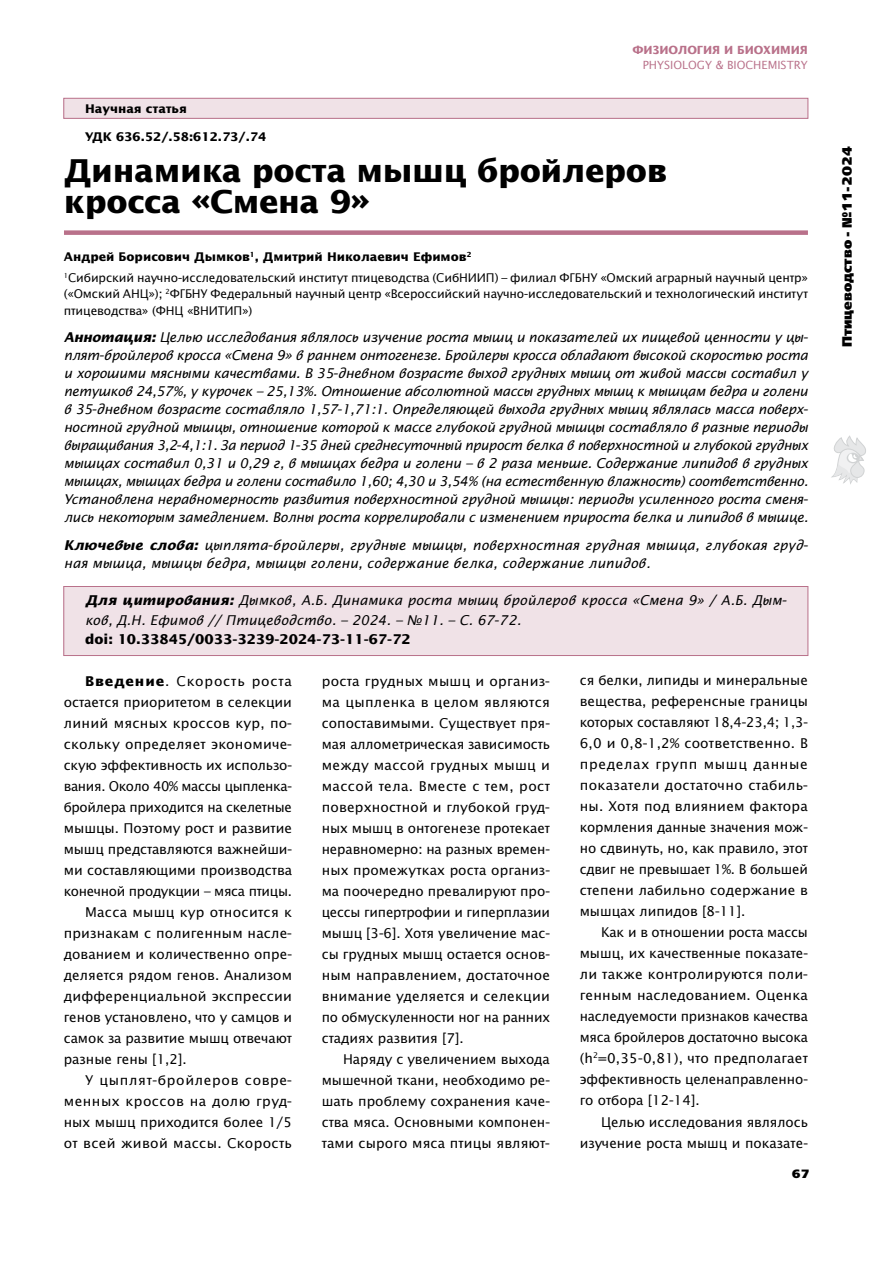
<style>
.page{position:relative;width:893px;height:1263px;background:#fff}
.page>*{position:absolute;margin:0;border:0;box-sizing:border-box;transform-origin:0 0}
.t1{font:700 31.5px/31.5px "Office Type Sans C";letter-spacing:-.01em;color:#000}
.t2{font:13.5px/21px "Office Type Sans C";color:#000;text-align:justify}
.t3{font:italic 13.5px/18px "Office Type Sans C";letter-spacing:.01em;color:#000}
.t4{font:13.5px "Office Type Sans C";letter-spacing:-.02em;color:#000}
.t5{font:13.5px "Office Type Sans C";letter-spacing:.02em;color:#000}
.t6{font:700 13.5px "Office Type Sans C";color:#000}
.t7{font:13.5px "Office Type Sans C";letter-spacing:-.025em;color:#000}
.t8{font:13.5px "Office Type Sans C";letter-spacing:.025em;color:#000}
.t9{font:13.5px "Office Type Sans C";letter-spacing:.035em;color:#000}
.t10{font:13.5px "Office Type Sans C";letter-spacing:.05em;color:#000}
.t11{font:13.5px "Office Type Sans C";letter-spacing:.06em;color:#000}
.t12{font:13.5px "Free Set Extra Bold C";color:#000}
.t13{font:12px/20.7px "Office Type Sans C";letter-spacing:-.01em;color:#000}
.t14{font:700 12px "Office Type Sans C";color:#000}
.t15{font:12px "Free Set Extra Bold C";color:#000}
.t16{font:11.25px "Office Type Sans C";color:#b9718a}
.t17{font:700 11.25px "Office Type Sans C";color:#b9718a}
.s1{font-weight:700}
</style>
<div class="page">
<svg style="left:831px;top:435px;width:35px;height:49px"></svg>
<div style="left:64px;top:230px;width:744px;height:5px;background:#b9718a"></div>
<div style="left:64px;top:98px;width:744px;height:20px;background:#f0e2e7"></div>
<div style="left:63px;top:98px;width:745px;height:21px;border:1px solid #b9718a"></div>
<div style="left:64px;top:586px;width:744px;height:69px;background:#f0e2e7"></div>
<div style="left:63px;top:586px;width:745px;height:70px;border:1px solid #b9718a"></div>
<p class="t14" style="left:85px;top:103px;width:103px">Научная статья</p>
<p class="t14" style="left:85px;top:131px;width:183px">УДК 636.52/.58:612.73/.74</p>
<p class="t17" style="left:632px;top:46px;width:177px">ФИЗИОЛОГИЯ И БИОХИМИЯ</p>
<p class="t16" style="left:643px;top:61px;width:167px">PHYSIOLOGY &amp; BIOCHEMISTRY</p>
<h1 class="t1" style="left:64px;top:157px;width:605px">Динамика роста мышц бройлеров кросса «Смена 9»</h1>
<p class="t13" style="left:64px;top:247px;width:746px"><span class="s1">Андрей Борисович Дымков</span><sup>1</sup><span class="s1">, Дмитрий Николаевич Ефимов</span><sup>2<br></sup><sup>1</sup>Сибирский научно-исследовательский институт птицеводства (СибНИИП) – филиал ФГБНУ «Омский аграрный научный центр»</p>
<p class="t13" style="left:64px;top:287px;width:746px;line-height:16.5px">(«Омский АНЦ»); <sup>2</sup>ФГБНУ Федеральный научный центр «Всероссийский научно-исследовательский и технологический институт птицеводства» (ФНЦ «ВНИТИП»)</p>
<p class="t3" style="left:64px;top:329px;width:746px;text-align:justify"><span class="s1">Аннотация:</span> Целью исследования являлось изучение роста мышц и показателей их пищевой ценности у цы&shy;плят-бройлеров кросса «Смена 9» в раннем онтогенезе. Бройлеры кросса обладают высокой скоростью роста и хорошими мясными качествами. В 35-дневном возрасте выход грудных мышц от живой массы составил у петушков 24,57%, у курочек – 25,13%. Отношение абсолютной массы грудных мышц к мышцам бедра и голени в 35-дневном возрасте составляло 1,57-1,71:1. Определяющей выхода грудных мышц являлась масса поверх&shy;ностной грудной мышцы, отношение которой к массе глубокой грудной мышцы составляло в разные периоды выращивания 3,2-4,1:1. За период 1-35 дней среднесуточный прирост белка в поверхностной и глубокой грудных мышцах составил 0,31 и 0,29 г, в мышцах бедра и голени – в 2 раза меньше. Содержание липидов в грудных мышцах, мышцах бедра и голени составило 1,60; 4,30 и 3,54% (на естественную влажность) соответственно.<br>Установлена неравномерность развития поверхностной грудной мышцы: периоды усиленного роста сменя&shy;лись некоторым замедлением. Волны роста коррелировали с изменением прироста белка и липидов в мышце.</p>
<p class="t3" style="left:64px;top:537px;width:746px"><span class="s1">Ключевые слова:</span> цыплята-бройлеры, грудные мышцы, поверхностная грудная мышца, глубокая груд&shy;ная мышца, мышцы бедра, мышцы голени, содержание белка, содержание липидов.</p>
<p class="t3" style="left:85px;top:592px;width:703px;line-height:19.5px"><span class="s1">Для цитирования:</span> Дымков, А.Б. Динамика роста мышц бройлеров кросса «Смена 9» / А.Б. Дым&shy;ков, Д.Н. Ефимов // Птицеводство. – 2024. – №11. – С. 67-72.</p>
<p class="t6" style="left:85px;top:634px;width:327px">doi: 10.33845/0033-3239-2024-73-11-67-72</p>
<p class="t11" style="left:85px;top:676px;width:208px"><span class="s1">Введение</span>. Скорость роста</p>
<p class="t2" style="left:64px;top:692px;width:230px">остается приоритетом в селекции</p>
<p class="t5" style="left:64px;top:718px;width:230px">линий мясных кроссов кур, по-</p>
<p class="t2" style="left:64px;top:734px;width:230px">скольку определяет экономиче-</p>
<p class="t2" style="left:64px;top:755px;width:230px">скую эффективность их использо-</p>
<p class="t7" style="left:64px;top:781px;width:230px">вания. Около 40% массы цыпленка-</p>
<p class="t4" style="left:64px;top:802px;width:230px">бройлера приходится на скелетные</p>
<p class="t2" style="left:64px;top:818px;width:230px">мышцы. Поэтому рост и развитие</p>
<p class="t2" style="left:64px;top:839px;width:230px">мышц представляются важнейши-</p>
<p class="t2" style="left:64px;top:860px;width:230px">ми составляющими производства</p>
<p class="t4" style="left:64px;top:886px;width:230px">конечной продукции – мяса птицы.</p>
<p class="t5" style="left:85px;top:907px;width:208px">Масса мышц кур относится к</p>
<p class="t2" style="left:64px;top:923px;width:230px">признакам с полигенным насле-</p>
<p class="t2" style="left:64px;top:944px;width:230px">дованием и количественно опре-</p>
<p class="t2" style="left:64px;top:965px;width:230px">деляется рядом генов. Анализом</p>
<p class="t2" style="left:64px;top:986px;width:230px">дифференциальной экспрессии</p>
<p class="t2" style="left:64px;top:1007px;width:230px">генов установлено, что у самцов и</p>
<p class="t2" style="left:64px;top:1028px;width:230px">самок за развитие мышц отвечают</p>
<p class="t2" style="left:64px;top:1049px;width:124px">разные гены [1,2].</p>
<p class="t10" style="left:85px;top:1075px;width:208px">У цыплят-бройлеров совре-</p>
<p class="t9" style="left:64px;top:1096px;width:230px">менных кроссов на долю груд-</p>
<p class="t2" style="left:64px;top:1112px;width:230px">ных мышц приходится более 1/5</p>
<p class="t8" style="left:64px;top:1138px;width:230px">от всей живой массы. Скорость</p>
<p class="t2" style="left:322px;top:671px;width:230px">роста грудных мышц и организ&shy;ма цыпленка в целом являются сопоставимыми. Существует пря&shy;мая аллометрическая зависимость между массой грудных мышц и массой тела. Вместе с тем, рост поверхностной и глубокой груд&shy;ных мышц в онтогенезе протекает неравномерно: на разных времен&shy;ных промежутках роста организ&shy;ма поочередно превалируют про&shy;цессы гипертрофии и гиперплазии мышц [3-6]. Хотя увеличение мас&shy;сы грудных мышц остается основ&shy;ным направлением, достаточное внимание уделяется и селекции по обмускуленности ног на ранних стадиях развития [7].</p>
<p class="t2" style="left:322px;top:1049px;width:230px;text-indent:21px">Наряду с увеличением выхода мышечной ткани, необходимо ре&shy;шать проблему сохранения каче&shy;ства мяса. Основными компонен&shy;тами сырого мяса птицы являют-</p>
<p class="t2" style="left:580px;top:670px;width:230px">ся белки, липиды и минеральные вещества, референсные границы которых составляют 18,4-23,4; 1,3- 6,0 и 0,8-1,2% соответственно. В пределах групп мышц данные показатели достаточно стабиль&shy;ны. Хотя под влиянием фактора кормления данные значения мож&shy;но сдвинуть, но, как правило, этот сдвиг не превышает 1%. В большей степени лабильно содержание в мышцах липидов [8-11].</p>
<p class="t2" style="left:580px;top:922px;width:230px;text-indent:21px">Как и в отношении роста массы мышц, их качественные показате&shy;ли также контролируются поли&shy;генным наследованием. Оценка наследуемости признаков качества мяса бройлеров достаточно высока (h<sup>2</sup>=0,35-0,81), что предполагает эффективность целенаправленно&shy;го отбора [12-14].</p>
<p class="t2" style="left:580px;top:1112px;width:230px;line-height:21.6px;text-align:right">Целью исследования являлось изучение роста мышц и показате-</p>
<p class="t15" style="left:792px;top:1169px;width:19px">67</p>
<p class="t12" style="left:842px;top:347px;width:202px;rotate:-90deg">Птицеводство - №11-2024</p>
</div>
